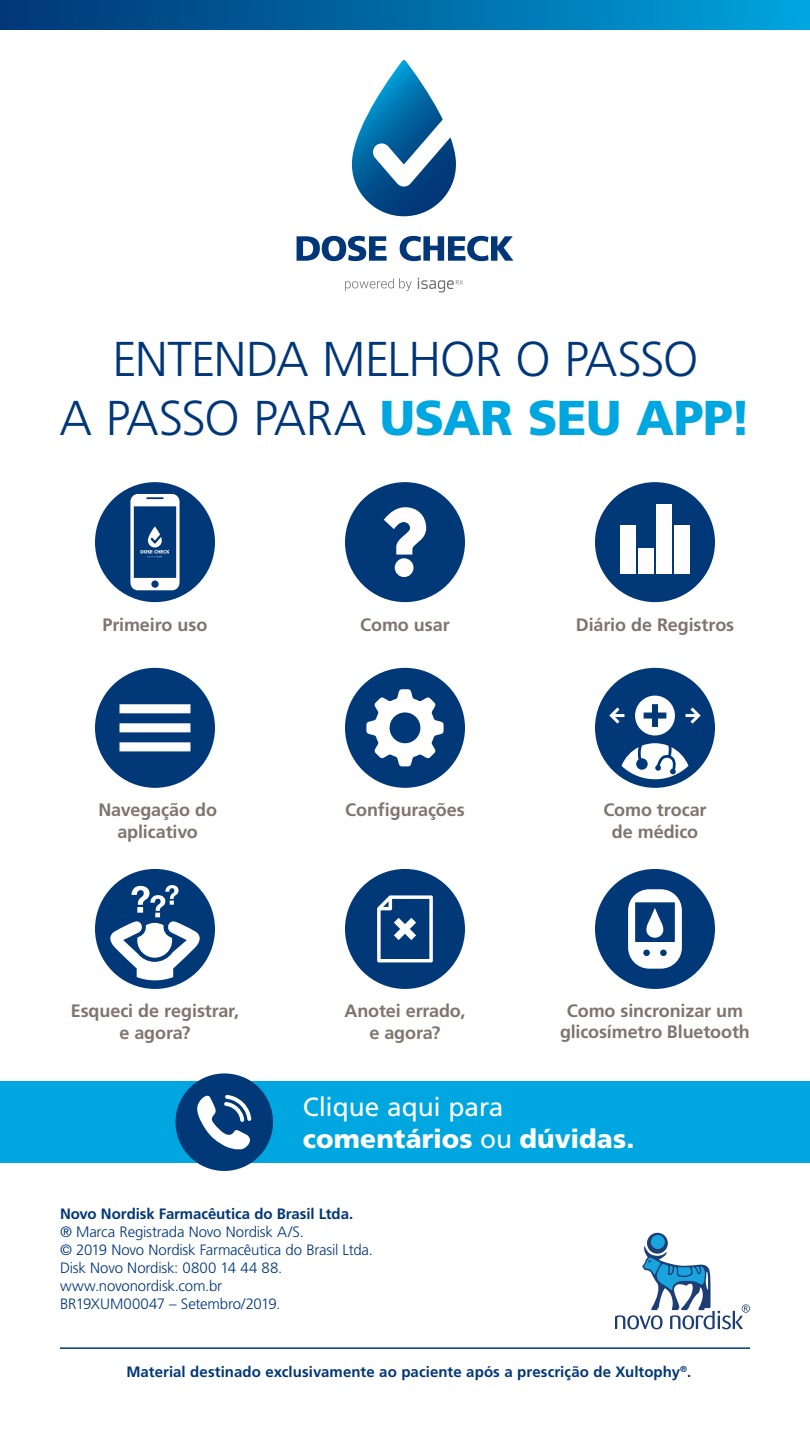
<style>
.page{position:relative;width:810px;height:1440px;background:#fff}
.page>*{position:absolute;margin:0;border:0;box-sizing:border-box;transform-origin:0 0}
.t1{font:300 48.9px/58.7px "Frutiger LT Std";letter-spacing:-.02em;color:#013778;text-align:center}
.t2{font:900 26.25px/31.5px "Frutiger LT Std";letter-spacing:.005em;color:#fff}
.t3{font:700 18px/21.6px "Frutiger LT Std";letter-spacing:-.005em;color:#80756e;text-align:center}
.t4{font:300 15px/18px "Frutiger LT Std";letter-spacing:-.015em;color:#013778}
.t5{font:700 15px "Frutiger LT Std";color:#013778}
.s1{font-weight:900;color:#00a6e0}
.s2{font-weight:400}
</style>
<div class="page">
<div style="left:0;top:0;width:810px;height:30px;background:linear-gradient(to right,#003574,#00a3dc)"></div>
<svg style="left:647px;top:1233px;width:21px;height:21px"></svg>
<div style="left:651px;top:1235px;width:14px;height:14px;background:#1aa4dd;border-radius:50%"></div>
<svg style="left:615px;top:1246px;width:135px;height:83px"></svg>
<hr style="left:60px;top:1347px;width:690px;height:2px;background:#013778">
<svg style="left:352px;top:60px;width:104px;height:156px"></svg>
<svg style="left:345px;top:278px;width:118px;height:14px"></svg>
<svg style="left:297px;top:236px;width:216px;height:25px"></svg>
<div style="left:0;top:1082px;width:810px;height:81px;background:#00a6e0"></div>
<svg style="left:175px;top:1073px;width:98px;height:98px"></svg>
<div style="left:95px;top:869px;width:120px;height:120px;background:#003878;border-radius:50%"></div>
<svg style="left:108px;top:885px;width:94px;height:95px"></svg>
<div style="left:345px;top:869px;width:120px;height:120px;background:#003878;border-radius:50%"></div>
<svg style="left:377px;top:895px;width:56px;height:67px"></svg>
<div style="left:595px;top:869px;width:120px;height:120px;background:#003878;border-radius:50%"></div>
<svg style="left:628px;top:889px;width:54px;height:80px"></svg>
<svg style="left:646px;top:908px;width:17px;height:30px"></svg>
<div style="left:95px;top:482px;width:120px;height:120px;background:#003878;border-radius:50%"></div>
<svg style="left:130px;top:494px;width:50px;height:96px"></svg>
<div style="left:345px;top:482px;width:120px;height:120px;background:#003878;border-radius:50%"></div>
<svg style="left:384px;top:507px;width:42px;height:48px"></svg>
<div style="left:395px;top:558px;width:19px;height:19px;background:#fffdfd;border-radius:50%"></div>
<div style="left:595px;top:482px;width:120px;height:120px;background:#003878;border-radius:50%"></div>
<div style="left:656px;top:504px;width:16px;height:69px;background:#fffdfd"></div>
<div style="left:675px;top:525px;width:15px;height:48px;background:#fffdfd"></div>
<div style="left:638px;top:548px;width:16px;height:25px;background:#fffdfd"></div>
<div style="left:620px;top:525px;width:16px;height:48px;background:#fffdfd"></div>
<div style="left:595px;top:668px;width:120px;height:120px;background:#003878;border-radius:50%"></div>
<svg style="left:635px;top:696px;width:40px;height:40px"></svg>
<svg style="left:622px;top:743px;width:66px;height:36px"></svg>
<svg style="left:609px;top:707px;width:15px;height:17px"></svg>
<svg style="left:686px;top:707px;width:15px;height:17px"></svg>
<div style="left:95px;top:668px;width:120px;height:120px;background:#003878;border-radius:50%"></div>
<div style="left:120px;top:704px;width:70px;height:9px;background:#fff"></div>
<div style="left:120px;top:723px;width:70px;height:9px;background:#fff"></div>
<div style="left:120px;top:742px;width:70px;height:9px;background:#fff"></div>
<div style="left:345px;top:668px;width:120px;height:120px;background:#003878;border-radius:50%"></div>
<svg style="left:366px;top:689px;width:78px;height:77px"></svg>
<h1 class="t1" style="left:60px;top:331px;width:694px">ENTENDA MELHOR O PASSO<br>A PASSO PARA <span class="s1">USAR SEU APP!</span></h1>
<p class="t3" style="left:103px;top:614px;width:106px">Primeiro uso</p>
<p class="t3" style="left:360px;top:614px;width:91px">Como usar</p>
<p class="t3" style="left:576px;top:614px;width:160px">Diário de Registros</p>
<p class="t3" style="left:98px;top:799px;width:120px">Navegação do aplicativo</p>
<p class="t3" style="left:345px;top:799px;width:121px">Configurações</p>
<p class="t3" style="left:603px;top:799px;width:105px">Como trocar de médico</p>
<p class="t3" style="left:71px;top:1000px;width:170px">Esqueci de registrar, e agora?</p>
<p class="t3" style="left:344px;top:1000px;width:123px">Anotei errado, e agora?</p>
<p class="t3" style="left:560px;top:1000px;width:191px">Como sincronizar um glicosímetro Bluetooth</p>
<h2 class="t2" style="left:303px;top:1091px;width:333px"><span class="s2">Clique aqui para </span>comentários <span class="s2">ou</span> dúvidas.</h2>
<p class="t5" style="left:60px;top:1205px;width:295px">Novo Nordisk Farmacêutica do Brasil Ltda.</p>
<p class="t4" style="left:60px;top:1223px;width:315px">® Marca Registrada Novo Nordisk A/S.<br>© 2019 Novo Nordisk Farmacêutica do Brasil Ltda.<br>Disk Novo Nordisk: 0800 14 44 88. www.novonordisk.com.br<br>BR19XUM00047 – Setembro/2019.</p>
<p class="t5" style="left:126px;top:1363px;width:566px">Material destinado exclusivamente ao paciente após a prescrição de Xultophy<sup>®</sup>.</p>
</div>
